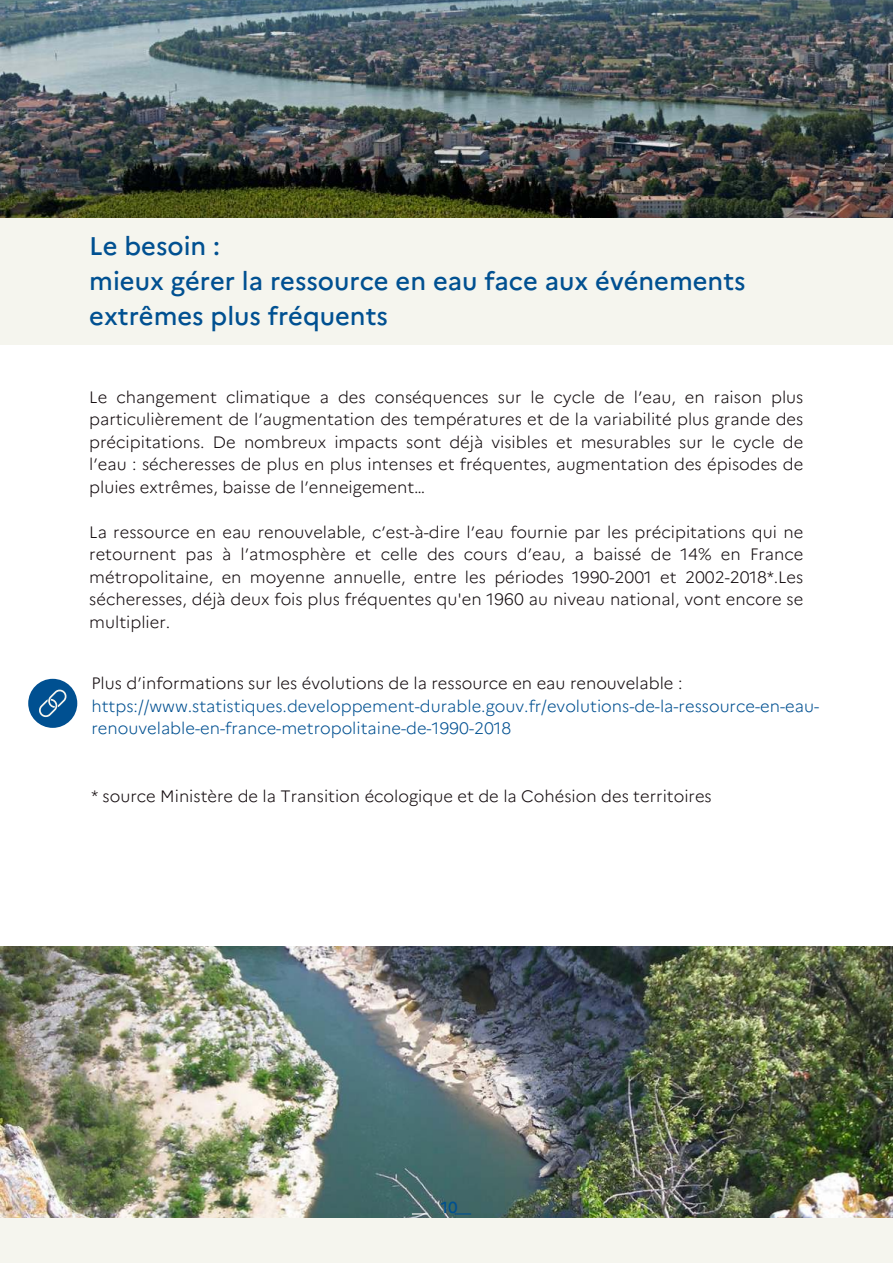
<style>
.page{position:relative;width:893px;height:1264px;background:#fff}
.page>*{position:absolute;margin:0;border:0;box-sizing:border-box;transform-origin:0 0}
.t1{font:500 25.5px/34.8px "Marianne";color:#005091}
.t2{font:300 16.5px/22.5px "Marianne";color:#130b0e;text-align:justify}
.t3{font:300 16.5px/22.5px "Marianne";color:#005091}
.t4{font:500 15.9px "Marianne";color:#005091}
.t5{font:500 15px "Marianne";color:#005091}
</style>
<div class="page">
<img style="left:0;top:0;width:892px;height:218px">
<div style="left:0;top:218px;width:892px;height:127px;background:#f5f5ee"></div>
<div style="left:0;top:1214px;width:892px;height:48px;background:#f5f5ee"></div>
<div style="left:28px;top:678px;width:49px;height:50px;background:#005091;border-radius:50%"></div>
<svg style="left:39px;top:689px;width:27px;height:28px"></svg>
<img style="left:0;top:946px;width:892px;height:271px">
<svg style="left:412px;top:1213px;width:15px;height:1px"></svg>
<svg style="left:454px;top:1213px;width:17px;height:1px"></svg>
<h1 class="t1" style="left:89px;top:229px;width:657px">Le besoin :<br>mieux gérer la ressource en eau face aux événements extrêmes plus fréquents</h1>
<p class="t2" style="left:89px;top:385px;width:715px">Le changement climatique a des conséquences sur le cycle de l’eau, en raison plus particulièrement de l’augmentation des températures et de la variabilité plus grande des précipitations. De nombreux impacts sont déjà visibles et mesurables sur le cycle de l’eau : sécheresses de plus en plus intenses et fréquentes, augmentation des épisodes de pluies extrêmes, baisse de l’enneigement…</p>
<p class="t2" style="left:89px;top:520px;width:715px">La ressource en eau renouvelable, c’est-à-dire l’eau fournie par les précipitations qui ne retournent pas à l’atmosphère et celle des cours d’eau, a baissé de 14% en France métropolitaine, en moyenne annuelle, entre les périodes 1990-2001 et 2002-2018*.Les sécheresses, déjà deux fois plus fréquentes qu'en 1960 au niveau national, vont encore se multiplier.</p>
<p class="t2" style="left:91px;top:672px;width:592px">Plus d’informations sur les évolutions de la ressource en eau renouvelable :</p>
<p class="t3" style="left:91px;top:694px;width:729px">https://www.statistiques.developpement-durable.gouv.fr/evolutions-de-la-ressource-en-eau&shy;renouvelable-en-france-metropolitaine-de-1990-2018</p>
<p class="t2" style="left:91px;top:784px;width:621px">* source Ministère de la Transition écologique et de la Cohésion des territoires</p>
<p class="t4" style="left:441px;top:1197px;width:18px">10</p>
<p class="t5" style="left:436px;top:1198px;width:10px">8</p>
</div>
